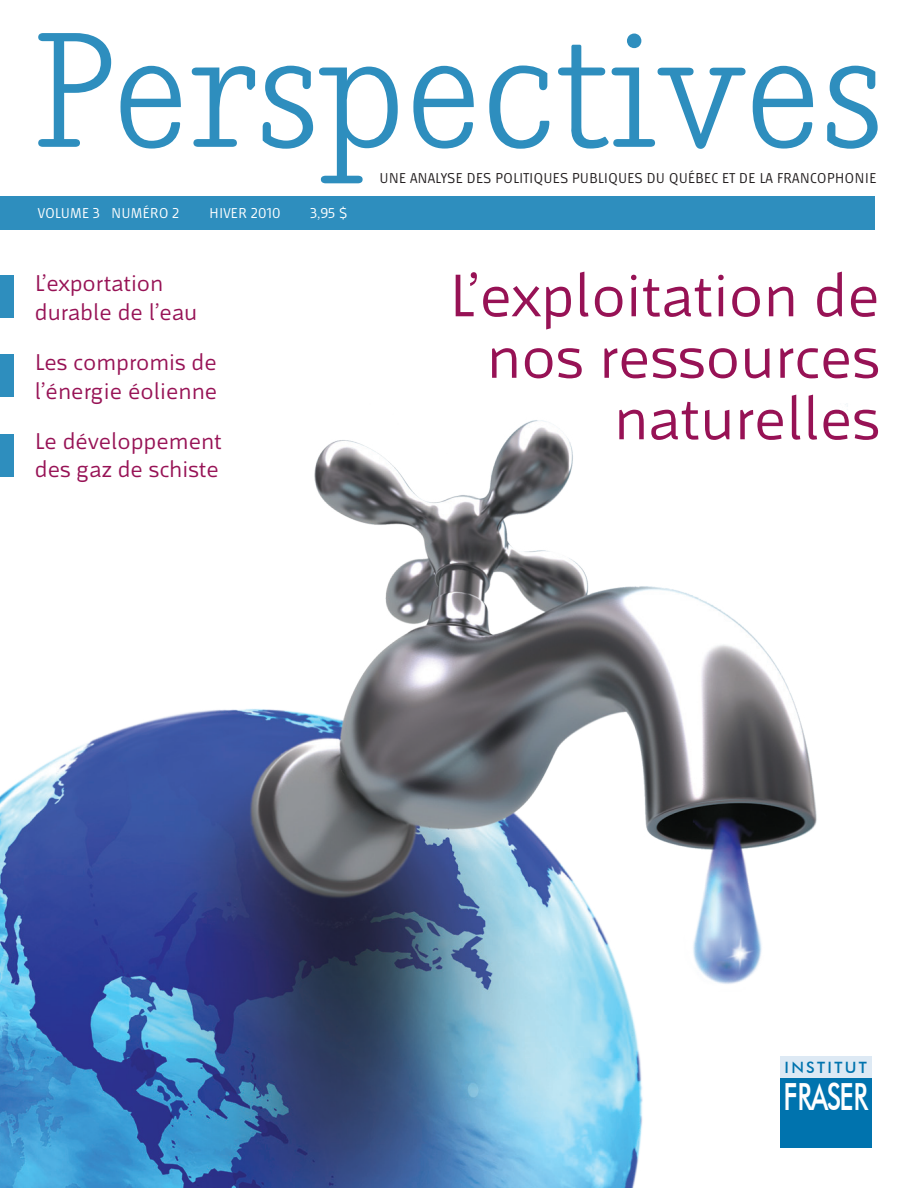
<style>
.page{position:relative;width:918px;height:1188px;background:#fff}
.page>*{position:absolute;margin:0;border:0;box-sizing:border-box;transform-origin:0 0}
.t1{font:155.25px "Nadia Serif Normal";color:#2e8ebe}
.t2{font:63px/61.5px "Mr Jones";color:#971255;text-align:right}
.t3{font:500 37.5px "Futura BT";letter-spacing:-.05em;color:#fff;scale:.71 1}
.t4{font:24px/28.8px "Mr Jones";color:#971255}
.t5{font:500 15.6px "Futura BT";letter-spacing:.145em;color:#0073ae}
.t6{font:15px "Mr Jones";color:#231f20}
.t7{font:15px "Mr Jones";color:#fff}
</style>
<div class="page">
<img style="left:0;top:403px;width:872px;height:785px">
<div style="left:0;top:196px;width:875px;height:34px;background:#2e8ebe"></div>
<div style="left:0;top:275px;width:14px;height:42px;background:#2e8ebe"></div>
<div style="left:0;top:355px;width:14px;height:42px;background:#2e8ebe"></div>
<div style="left:0;top:434px;width:14px;height:43px;background:#2e8ebe"></div>
<div style="left:777px;top:1055px;width:105px;height:92px;background:#fff"></div>
<div style="left:781px;top:1056px;width:91px;height:91px;background:#dde9f4"></div>
<div style="left:781px;top:1078px;width:91px;height:69px;background:#0073ae"></div>
<p class="t1" style="left:35px;top:10px;width:850px">Perspectives</p>
<p class="t6" style="left:380px;top:170px;width:498px">UNE ANALYSE DES POLITIQUES PUBLIQUES DU QUÉBEC ET DE LA FRANCOPHONIE</p>
<p class="t7" style="left:38px;top:205px;width:143px">VOLUME 3 NUMÉRO 2</p>
<p class="t7" style="left:209px;top:205px;width:73px">HIVER 2010</p>
<p class="t7" style="left:310px;top:205px;width:39px">3,95 $</p>
<p class="t4" style="left:35px;top:269px;width:164px">L’exportation durable de l’eau</p>
<p class="t4" style="left:35px;top:348px;width:184px">Les compromis de l’énergie éolienne</p>
<p class="t4" style="left:35px;top:426px;width:189px">Le développement des gaz de schiste</p>
<p class="t2" style="left:449px;top:265px;width:432px">L’exploitation de nos ressources naturelles</p>
<p class="t5" style="left:785px;top:1058px;width:84px">INSTITUT</p>
<p class="t3" style="left:784px;top:1074px;width:121px">FRASER</p>
</div>
